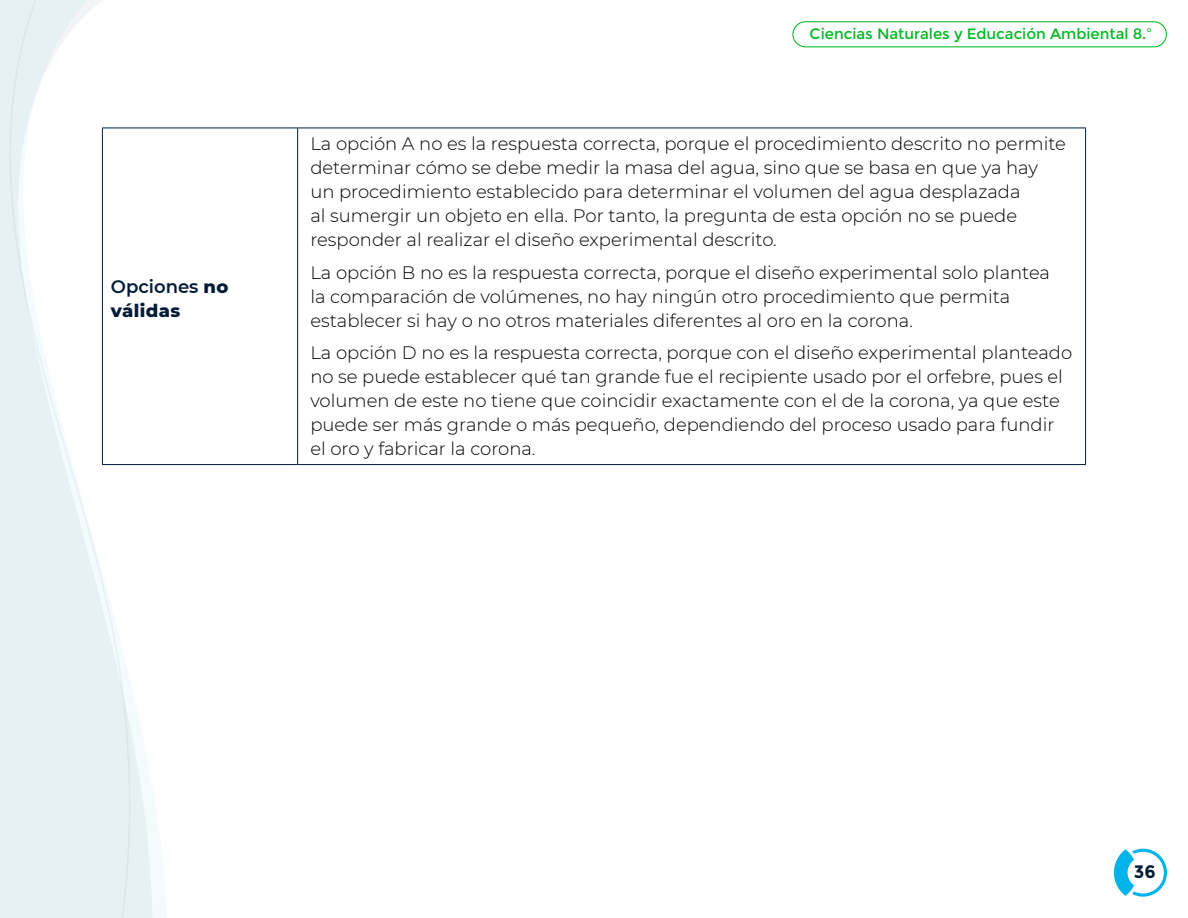
<style>
.page{position:relative;width:1188px;height:918px;background:#fff}
.page>*{position:absolute;margin:0;border:0;box-sizing:border-box;transform-origin:0 0}
.Texto_especificacion{font:300 18px/24px "Montserrat";color:#000}
.Encabezado_especific{font:800 18px/24px "Montserrat";letter-spacing:.02em;color:#021c38}
.t1{font:700 18px "Montserrat";color:#021c38}
.t2{font:15px "Montserrat";color:#00b924}
.s1{font-weight:600}
</style>
<div class="page">
<svg style="left:1114px;top:849px;width:53px;height:48px"></svg>
<svg style="left:152px;top:127px;width:16px;height:791px"></svg>
<svg style="left:0;top:0;width:152px;height:918px;fill:#e7f0f3"></svg>
<svg style="left:9px;top:0;width:121px;height:918px"></svg>
<div style="left:792px;top:21px;width:375px;height:26px;border:1px solid #00b924;border-radius:13px"></div>
<div style="left:102px;top:128px;width:196px;height:337px;background:#fff"></div>
<hr style="left:102px;top:128px;width:196px;height:1px;background:#021c38">
<hr style="left:102px;top:128px;width:1px;height:336px;background:#021c38">
<hr style="left:298px;top:128px;width:788px;height:1px;background:#021c38">
<hr style="left:297px;top:128px;width:1px;height:336px;background:#021c38">
<hr style="left:1085px;top:128px;width:1px;height:336px;background:#021c38">
<hr style="left:102px;top:464px;width:196px;height:1px;background:#021c38">
<hr style="left:298px;top:464px;width:788px;height:1px;background:#021c38">
<p class="Encabezado_especific" style="left:111px;top:274px;width:119px"><span class="s1">Opciones</span> no válidas</p>
<p class="t2" style="left:810px;top:25px;width:344px">Ciencias Naturales y Educación Ambiental 8.º</p>
<p class="Texto_especificacion" style="left:310px;top:131px;width:757px">La opción A no es la respuesta correcta, porque el procedimiento descrito no permite determinar cómo se debe medir la masa del agua, sino que se basa en que ya hay un procedimiento establecido para determinar el volumen del agua desplazada<br>al sumergir un objeto en ella. Por tanto, la pregunta de esta opción no se puede responder al realizar el diseño experimental descrito.</p>
<p class="Texto_especificacion" style="left:310px;top:260px;width:741px">La opción B no es la respuesta correcta, porque el diseño experimental solo plantea la comparación de volúmenes, no hay ningún otro procedimiento que permita establecer si hay o no otros materiales diferentes al oro en la corona.</p>
<p class="Texto_especificacion" style="left:310px;top:340px;width:763px">La opción D no es la respuesta correcta, porque con el diseño experimental planteado no se puede establecer qué tan grande fue el recipiente usado por el orfebre, pues el volumen de este no tiene que coincidir exactamente con el de la corona, ya que este puede ser más grande o más pequeño, dependiendo del proceso usado para fundir el oro y fabricar la corona.</p>
<p class="t1" style="left:1134px;top:861px;width:23px">36</p>
</div>
